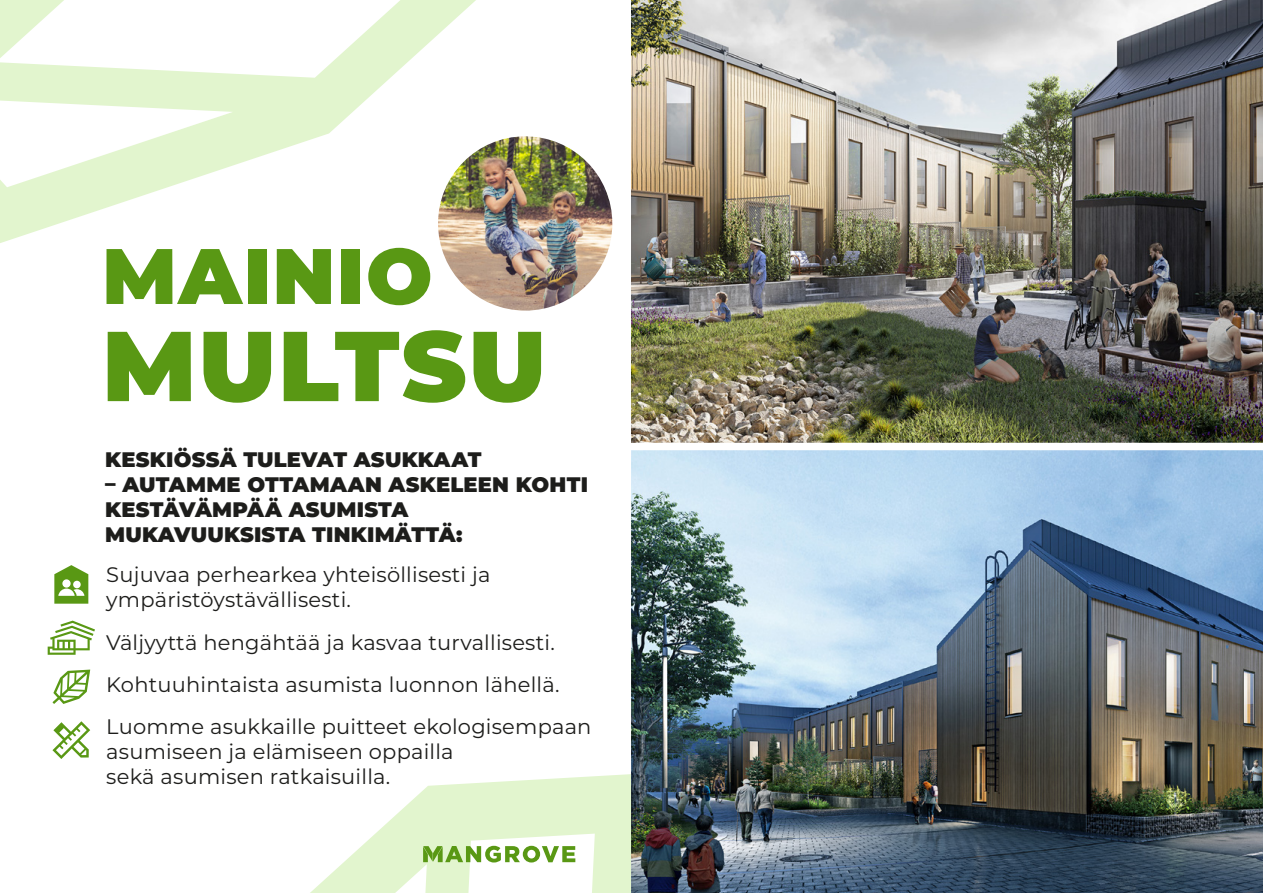
<style>
.page{position:relative;width:1263px;height:893px;background:#fff}
.page>*{position:absolute;margin:0;border:0;box-sizing:border-box;transform-origin:0 0}
.t1{font:900 99px "Montserrat";letter-spacing:.02em;color:#599814}
.t2{font:900 78.45px "Montserrat";letter-spacing:.02em;color:#599814}
.t3{font:21px/25.2px "Montserrat";letter-spacing:.01em;color:#1d1d1b}
.t4{font:900 21px/25.2px "Montserrat";letter-spacing:.01em;color:#1d1d1b}
</style>
<div class="page">
<svg style="left:310px;top:774px;width:321px;height:119px;fill:#e2f5ce"></svg>
<svg style="left:0;top:0;width:476px;height:243px"></svg>
<svg style="left:423px;top:846px;width:152px;height:16px"></svg>
<img style="left:631px;top:0;width:632px;height:893px">
<img style="left:434px;top:132px;width:183px;height:183px;border-radius:91px">
<div style="left:429px;top:128px;width:192px;height:191px;border:9px solid #fff;border-radius:50%"></div>
<div style="left:622px;top:443px;width:641px;height:7px;background:#fff"></div>
<svg style="left:54px;top:565px;width:34px;height:39px"></svg>
<svg style="left:52px;top:670px;width:38px;height:34px"></svg>
<svg style="left:48px;top:621px;width:47px;height:34px"></svg>
<svg style="left:52px;top:721px;width:38px;height:38px"></svg>
<h2 class="t2" style="left:102px;top:217px;width:332px">MAINIO</h2>
<h1 class="t1" style="left:102px;top:292px;width:446px">MULTSU</h1>
<p class="t4" style="left:105px;top:445px;width:378px">KESKIÖSSÄ TULEVAT ASUKKAAT</p>
<p class="t4" style="left:105px;top:470px;width:484px">– AUTAMME OTTAMAAN ASKELEEN KOHTI<br>KESTÄVÄMPÄÄ ASUMISTA<br>MUKAVUUKSISTA TINKIMÄTTÄ:</p>
<p class="t3" style="left:106px;top:561px;width:386px">Sujuvaa perhearkea yhteisöllisesti ja ympäristöystävällisesti.</p>
<p class="t3" style="left:106px;top:620px;width:487px;line-height:42.2px">Väljyyttä hengähtää ja kasvaa turvallisesti.<br>Kohtuuhintaista asumista luonnon lähellä.<br>Luomme asukkaille puitteet ekologisempaan</p>
<p class="t3" style="left:106px;top:738px;width:349px">asumiseen ja elämiseen oppailla sekä asumisen ratkaisuilla.</p>
</div>
